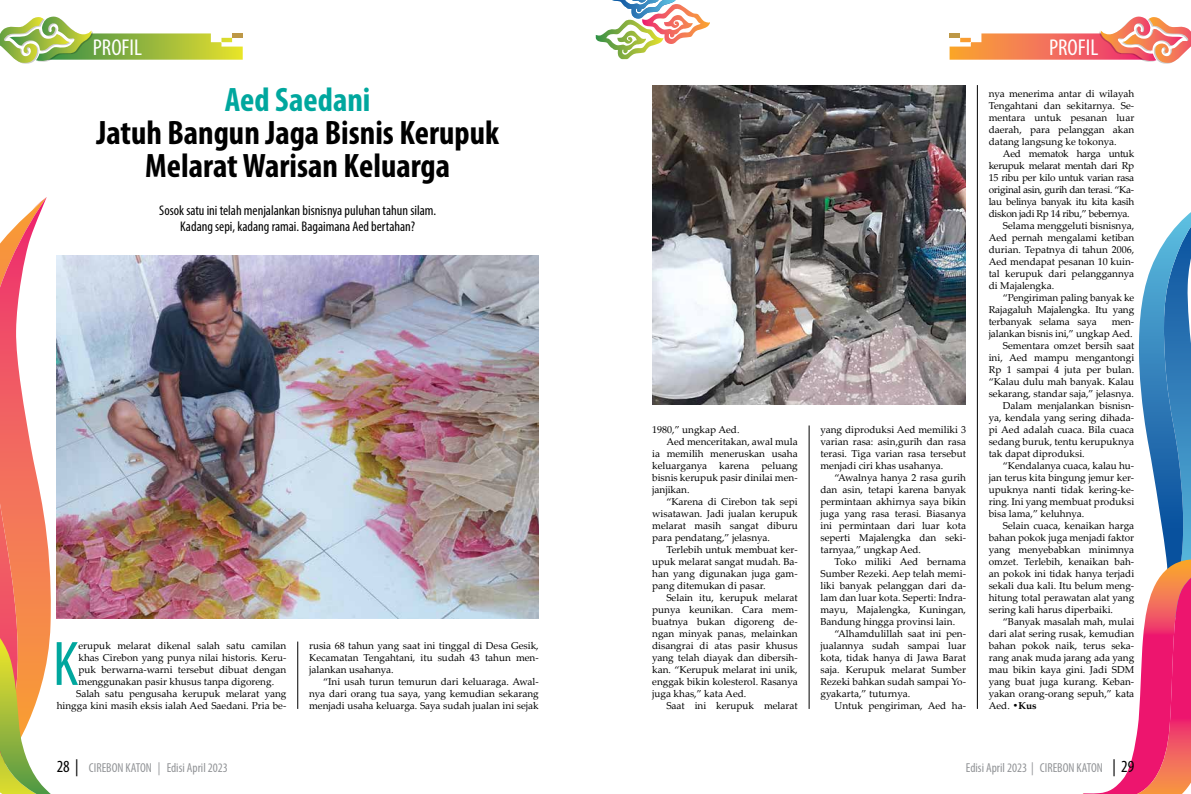
<style>
.page{position:relative;width:1191px;height:794px;background:#fff}
.page>*{position:absolute;margin:0;border:0;box-sizing:border-box;transform-origin:0 0}
.t1{font:condensed 63.4px "Myriad Pro";color:#00a79e}
.t2{font:700 condensed 34px/33px "Myriad Pro";color:#000;text-align:center}
.t3{font:700 condensed 34px "Myriad Pro";color:#00a79e}
.t4{font:condensed 23px "Myriad Pro";color:#fff}
.t5{font:condensed 14px/16.8px "Myriad Pro";color:#000;text-align:center}
.t6{font:condensed 13px "Myriad Pro";color:#939598}
.t7{font:10px/12px "Palatino Linotype";color:#000;text-align:justify}
.t8{font:10px "Palatino Linotype";letter-spacing:-.03em;color:#000}
.s1{font-weight:700}
.s2{font-size:17px;color:#000}
</style>
<div class="page">
<svg style="left:1083px;top:212px;width:108px;height:582px"></svg>
<svg style="left:0;top:16px;width:243px;height:48px"></svg>
<svg style="left:949px;top:16px;width:242px;height:48px"></svg>
<svg style="left:0;top:197px;width:69px;height:597px"></svg>
<svg style="left:596px;top:0;width:114px;height:59px"></svg>
<hr style="left:297px;top:641px;width:1px;height:68px;background:#000">
<hr style="left:809px;top:425px;width:1px;height:284px;background:#000">
<hr style="left:977px;top:85px;width:1px;height:624px;background:#000">
<img style="left:57px;top:255px;width:481px;height:363px">
<img style="left:652px;top:85px;width:313px;height:319px">
<h3 class="t4" style="left:93px;top:33px;width:51px">PROFIL</h3>
<h3 class="t4" style="left:1049px;top:33px;width:51px">PROFIL</h3>
<h2 class="t3" style="left:225px;top:78px;width:147px">Aed Saedani</h2>
<h2 class="t2" style="left:96px;top:115px;width:404px">Jatuh Bangun Jaga Bisnis Kerupuk<br>Melarat Warisan Keluarga</h2>
<h3 class="t5" style="left:159px;top:201px;width:278px">Sosok satu ini telah menjalankan bisnisnya puluhan tahun silam.<br>Kadang sepi, kadang ramai. Bagaimana Aed bertahan?</h3>
<h1 class="t1" style="left:53px;top:625px;width:27px">K</h1>
<p class="t7" style="left:79px;top:639px;width:209px">erupuk melarat dikenal salah satu camilan</p>
<p class="t7" style="left:79px;top:651px;width:209px">khas Cirebon yang punya nilai historis. Keru-</p>
<p class="t7" style="left:79px;top:663px;width:209px">puk berwarna-warni tersebut dibuat dengan</p>
<p class="t7" style="left:79px;top:675px;width:197px">menggunakan pasir khusus tanpa digoreng.</p>
<p class="t7" style="left:76px;top:687px;width:212px">Salah satu pengusaha kerupuk melarat yang</p>
<p class="t7" style="left:57px;top:699px;width:231px">hingga kini masih eksis ialah Aed Saedani. Pria be-</p>
<p class="t7" style="left:309px;top:639px;width:231px">rusia 68 tahun yang saat ini tinggal di Desa Gesik, Kecamatan Tengahtani, itu sudah 43 tahun men&shy;jalankan usahanya.</p>
<p class="t7" style="left:309px;top:675px;width:231px;text-indent:14px">“Ini usah turun temurun dari keluaraga. Awal&shy;nya dari orang tua saya, yang kemudian sekarang menjadi usaha keluarga. Saya sudah jualan ini sejak</p>
<p class="t7" style="left:652px;top:423px;width:89px">1980,” ungkap Aed.</p>
<p class="t7" style="left:666px;top:435px;width:133px">Aed menceritakan, awal mula</p>
<p class="t7" style="left:652px;top:447px;width:147px">ia memilih meneruskan usaha</p>
<p class="t7" style="left:652px;top:459px;width:147px">keluarganya karena peluang</p>
<p class="t7" style="left:652px;top:471px;width:147px">bisnis kerupuk pasir dinilai men-</p>
<p class="t7" style="left:652px;top:483px;width:39px">janjikan.</p>
<p class="t7" style="left:666px;top:495px;width:133px">“Karena di Cirebon tak sepi</p>
<p class="t7" style="left:652px;top:507px;width:147px">wisatawan. Jadi jualan kerupuk</p>
<p class="t7" style="left:652px;top:519px;width:147px">melarat masih sangat diburu</p>
<p class="t7" style="left:652px;top:531px;width:119px">para pendatang,” jelasnya.</p>
<p class="t7" style="left:666px;top:543px;width:133px">Terlebih untuk membuat ker-</p>
<p class="t7" style="left:652px;top:555px;width:147px">upuk melarat sangat mudah. Ba-</p>
<p class="t7" style="left:652px;top:567px;width:147px">han yang digunakan juga gam-</p>
<p class="t7" style="left:652px;top:579px;width:115px">pang ditemukan di pasar.</p>
<p class="t7" style="left:666px;top:591px;width:133px">Selain itu, kerupuk melarat</p>
<p class="t7" style="left:652px;top:603px;width:147px">punya keunikan. Cara mem-</p>
<p class="t7" style="left:652px;top:615px;width:147px">buatnya bukan digoreng de-</p>
<p class="t7" style="left:652px;top:627px;width:147px">ngan minyak panas, melainkan</p>
<p class="t7" style="left:652px;top:639px;width:147px">disangrai di atas pasir khusus</p>
<p class="t7" style="left:652px;top:651px;width:147px">yang telah diayak dan dibersih-</p>
<p class="t7" style="left:652px;top:663px;width:147px">kan. “Kerupuk melarat ini unik,</p>
<p class="t7" style="left:652px;top:675px;width:147px">enggak bikin kolesterol. Rasanya</p>
<p class="t7" style="left:652px;top:687px;width:96px">juga khas,” kata Aed.</p>
<p class="t7" style="left:666px;top:699px;width:133px">Saat ini kerupuk melarat</p>
<p class="t7" style="left:820px;top:423px;width:147px">yang diproduksi Aed memiliki 3 varian rasa: asin,gurih dan rasa terasi. Tiga varian rasa tersebut menjadi ciri khas usahanya.</p>
<p class="t7" style="left:820px;top:471px;width:147px;text-indent:14px">“Awalnya hanya 2 rasa gurih dan asin, tetapi karena banyak permintaan akhirnya saya bikin juga yang rasa terasi. Biasanya ini permintaan dari luar kota seperti Majalengka dan seki&shy;tarnyaa,” ungkap Aed.</p>
<p class="t7" style="left:820px;top:555px;width:147px;text-indent:14px">Toko miliki Aed bernama Sumber Rezeki. Aep telah memi&shy;liki banyak pelanggan dari da&shy;lam dan luar kota. Seperti: Indra&shy;mayu, Majalengka, Kuningan, Bandung hingga provinsi lain.</p>
<p class="t7" style="left:820px;top:627px;width:147px;text-indent:14px">“Alhamdulillah saat ini pen&shy;jualannya sudah sampai luar kota, tidak hanya di Jawa Barat saja. Kerupuk melarat Sumber Rezeki bahkan sudah sampai Yo&shy;gyakarta,” tuturnya.</p>
<p class="t7" style="left:834px;top:699px;width:133px">Untuk pengiriman, Aed ha-</p>
<p class="t7" style="left:988px;top:87px;width:147px">nya menerima antar di wilayah Tengahtani dan sekitarnya. Se&shy;mentara untuk pesanan luar daerah, para pelanggan akan datang langsung ke tokonya.</p>
<p class="t8" style="left:1003px;top:146px;width:133px">Aed mematok harga untuk</p>
<p class="t8" style="left:988px;top:158px;width:147px">kerupuk melarat mentah dari Rp</p>
<p class="t8" style="left:988px;top:170px;width:147px">15 ribu per kilo untuk varian rasa</p>
<p class="t8" style="left:988px;top:182px;width:147px">original asin, gurih dan terasi. “Ka-</p>
<p class="t8" style="left:988px;top:194px;width:147px">lau belinya banyak itu kita kasih</p>
<p class="t8" style="left:988px;top:206px;width:142px">diskon jadi Rp 14 ribu,” bebernya.</p>
<p class="t7" style="left:1003px;top:219px;width:133px">Selama menggeluti bisnisnya,</p>
<p class="t7" style="left:988px;top:231px;width:147px">Aed pernah mengalami ketiban</p>
<p class="t7" style="left:988px;top:243px;width:147px">durian. Tepatnya di tahun 2006,</p>
<p class="t7" style="left:988px;top:255px;width:147px">Aed mendapat pesanan 10 kuin-</p>
<p class="t7" style="left:988px;top:267px;width:147px">tal kerupuk dari pelanggannya</p>
<p class="t7" style="left:988px;top:279px;width:67px">di Majalengka.</p>
<p class="t7" style="left:1003px;top:291px;width:133px">“Pengiriman paling banyak ke</p>
<p class="t7" style="left:988px;top:303px;width:147px">Rajagaluh Majalengka. Itu yang</p>
<p class="t7" style="left:988px;top:315px;width:109px">terbanyak selama saya</p>
<p class="t7" style="left:1111px;top:315px;width:24px">men-</p>
<p class="t7" style="left:988px;top:327px;width:145px">jalankan bisnis ini,” ungkap Aed.</p>
<p class="t7" style="left:1003px;top:339px;width:133px">Sementara omzet bersih saat</p>
<p class="t7" style="left:988px;top:351px;width:147px">ini, Aed mampu mengantongi</p>
<p class="t7" style="left:988px;top:363px;width:147px">Rp 1 sampai 4 juta per bulan.</p>
<p class="t7" style="left:988px;top:375px;width:147px">“Kalau dulu mah banyak. Kalau</p>
<p class="t7" style="left:988px;top:387px;width:147px">sekarang, standar saja,” jelasnya.</p>
<p class="t7" style="left:1003px;top:399px;width:133px">Dalam menjalankan bisnisn-</p>
<p class="t7" style="left:988px;top:411px;width:147px">ya, kendala yang sering dihada-</p>
<p class="t7" style="left:988px;top:423px;width:147px">pi Aed adalah cuaca. Bila cuaca</p>
<p class="t7" style="left:988px;top:435px;width:147px">sedang buruk, tentu kerupuknya</p>
<p class="t7" style="left:988px;top:447px;width:97px">tak dapat diproduksi.</p>
<p class="t7" style="left:1003px;top:459px;width:133px">“Kendalanya cuaca, kalau hu-</p>
<p class="t7" style="left:988px;top:471px;width:147px">jan terus kita bingung jemur ker-</p>
<p class="t7" style="left:988px;top:483px;width:147px">upuknya nanti tidak kering-ke-</p>
<p class="t7" style="left:988px;top:495px;width:147px">ring. Ini yang membuat produksi</p>
<p class="t7" style="left:988px;top:507px;width:97px">bisa lama,” keluhnya.</p>
<p class="t7" style="left:1003px;top:519px;width:133px">Selain cuaca, kenaikan harga</p>
<p class="t7" style="left:988px;top:531px;width:147px">bahan pokok juga menjadi faktor</p>
<p class="t7" style="left:988px;top:543px;width:147px">yang menyebabkan minimnya</p>
<p class="t7" style="left:988px;top:555px;width:147px">omzet. Terlebih, kenaikan bah-</p>
<p class="t7" style="left:988px;top:567px;width:147px">an pokok ini tidak hanya terjadi</p>
<p class="t7" style="left:988px;top:579px;width:147px">sekali dua kali. Itu belum meng-</p>
<p class="t7" style="left:988px;top:591px;width:147px">hitung total perawatan alat yang</p>
<p class="t7" style="left:988px;top:603px;width:126px">sering kali harus diperbaiki.</p>
<p class="t7" style="left:1003px;top:615px;width:133px">“Banyak masalah mah, mulai</p>
<p class="t7" style="left:988px;top:627px;width:147px">dari alat sering rusak, kemudian</p>
<p class="t7" style="left:988px;top:639px;width:147px">bahan pokok naik, terus seka-</p>
<p class="t7" style="left:988px;top:651px;width:147px">rang anak muda jarang ada yang</p>
<p class="t7" style="left:988px;top:663px;width:147px">mau bikin kaya gini. Jadi SDM</p>
<p class="t7" style="left:988px;top:675px;width:147px">yang buat juga kurang. Keban-</p>
<p class="t7" style="left:988px;top:687px;width:147px">yakan orang-orang sepuh,” kata</p>
<p class="t7" style="left:988px;top:699px;width:49px">Aed. <span class="s1">•Kus</span></p>
<h3 class="t6" style="left:57px;top:759px;width:173px"><span class="s2">28 |</span> CIREBON KATON | Edisi April 2023</h3>
<h3 class="t6" style="left:966px;top:759px;width:170px">Edisi April 2023 | CIREBON KATON <span class="s2">| 29</span></h3>
</div>
